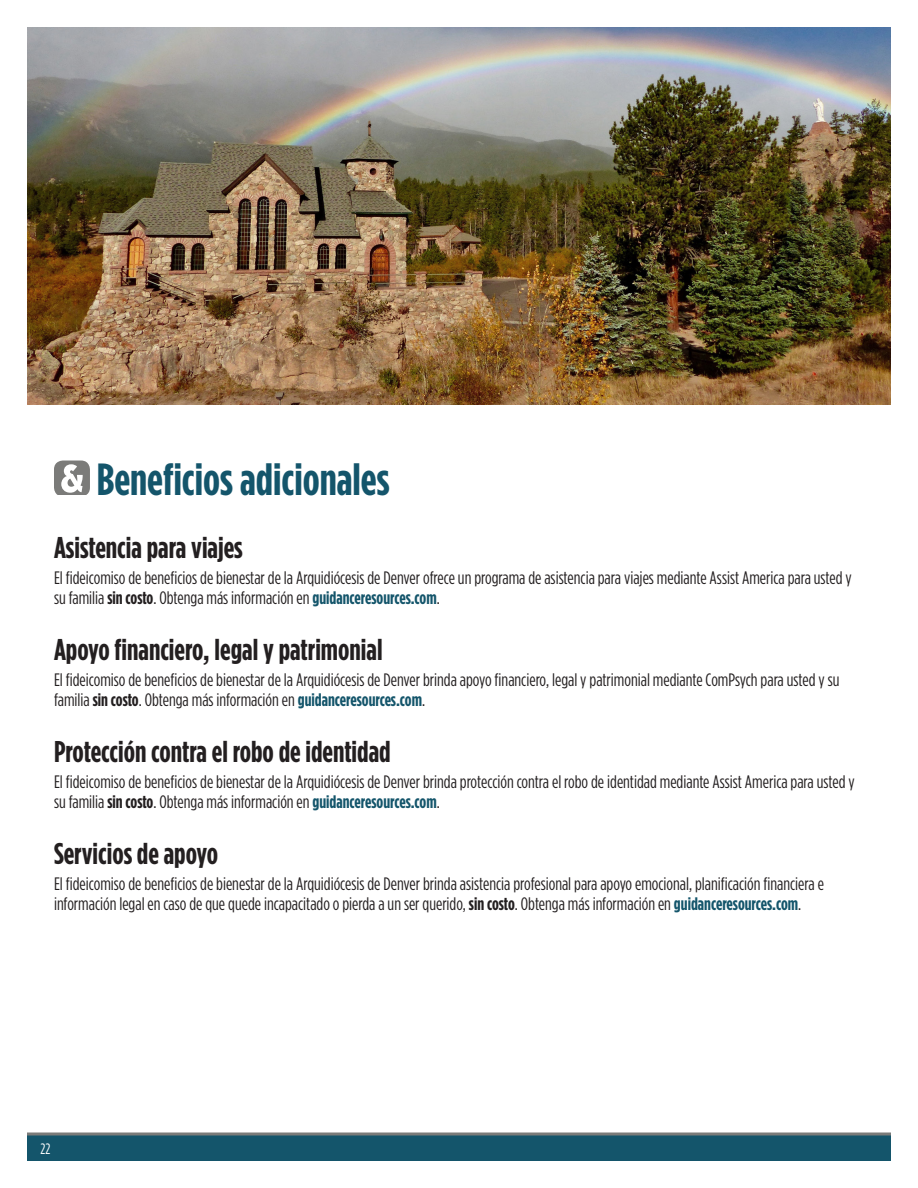
<style>
.page{position:relative;width:918px;height:1188px;background:#fff}
.page>*{position:absolute;margin:0;border:0;box-sizing:border-box;transform-origin:0 0}
.Section_Title{font:700 45px "Gotham Condensed";color:#14556b}
.Subhead{font:700 30px "Gotham Condensed";color:#231f20}
.Body{font:18px/19.5px "Gotham Condensed";color:#231f20}
.t1{font:15px "Gotham Condensed";color:#fff}
.s1{font-weight:700}
.s2{font-weight:700;color:#14556b}
</style>
<div class="page">
<div style="left:27px;top:1134px;width:864px;height:27px;background:#14556b"></div>
<svg style="left:27px;top:1132px;width:864px;height:4px;background:#7e8687"></svg>
<svg style="left:54px;top:461px;width:36px;height:34px"></svg>
<img style="left:27px;top:27px;width:864px;height:378px">
<p class="Section_Title" style="left:97px;top:453px;width:294px">Beneficios adicionales</p>
<p class="Subhead" style="left:54px;top:530px;width:190px">Asistencia para viajes</p>
<p class="Body" style="left:54px;top:568px;width:799px">El fideicomiso de beneficios de bienestar de la Arquidiócesis de Denver ofrece un programa de asistencia para viajes mediante Assist America para usted y su familia <span class="s1">sin costo</span>. Obtenga más información en <span class="s2">guidanceresources.com</span>.</p>
<p class="Subhead" style="left:54px;top:632px;width:330px">Apoyo financiero, legal y patrimonial</p>
<p class="Body" style="left:54px;top:670px;width:787px">El fideicomiso de beneficios de bienestar de la Arquidiócesis de Denver brinda apoyo financiero, legal y patrimonial mediante ComPsych para usted y su familia <span class="s1">sin costo</span>. Obtenga más información en <span class="s2">guidanceresources.com</span>.</p>
<p class="Subhead" style="left:54px;top:734px;width:338px">Protección contra el robo de identidad</p>
<p class="Body" style="left:54px;top:772px;width:802px">El fideicomiso de beneficios de bienestar de la Arquidiócesis de Denver brinda protección contra el robo de identidad mediante Assist America para usted y su familia <span class="s1">sin costo</span>. Obtenga más información en <span class="s2">guidanceresources.com</span>.</p>
<p class="Subhead" style="left:54px;top:836px;width:166px">Servicios de apoyo</p>
<p class="Body" style="left:54px;top:874px;width:771px">El fideicomiso de beneficios de bienestar de la Arquidiócesis de Denver brinda asistencia profesional para apoyo emocional, planificación financiera e información legal en caso de que quede incapacitado o pierda a un ser querido, <span class="s1">sin costo</span>. Obtenga más información en <span class="s2">guidanceresources.com</span>.</p>
<p class="t1" style="left:40px;top:1140px;width:11px">22</p>
</div>
